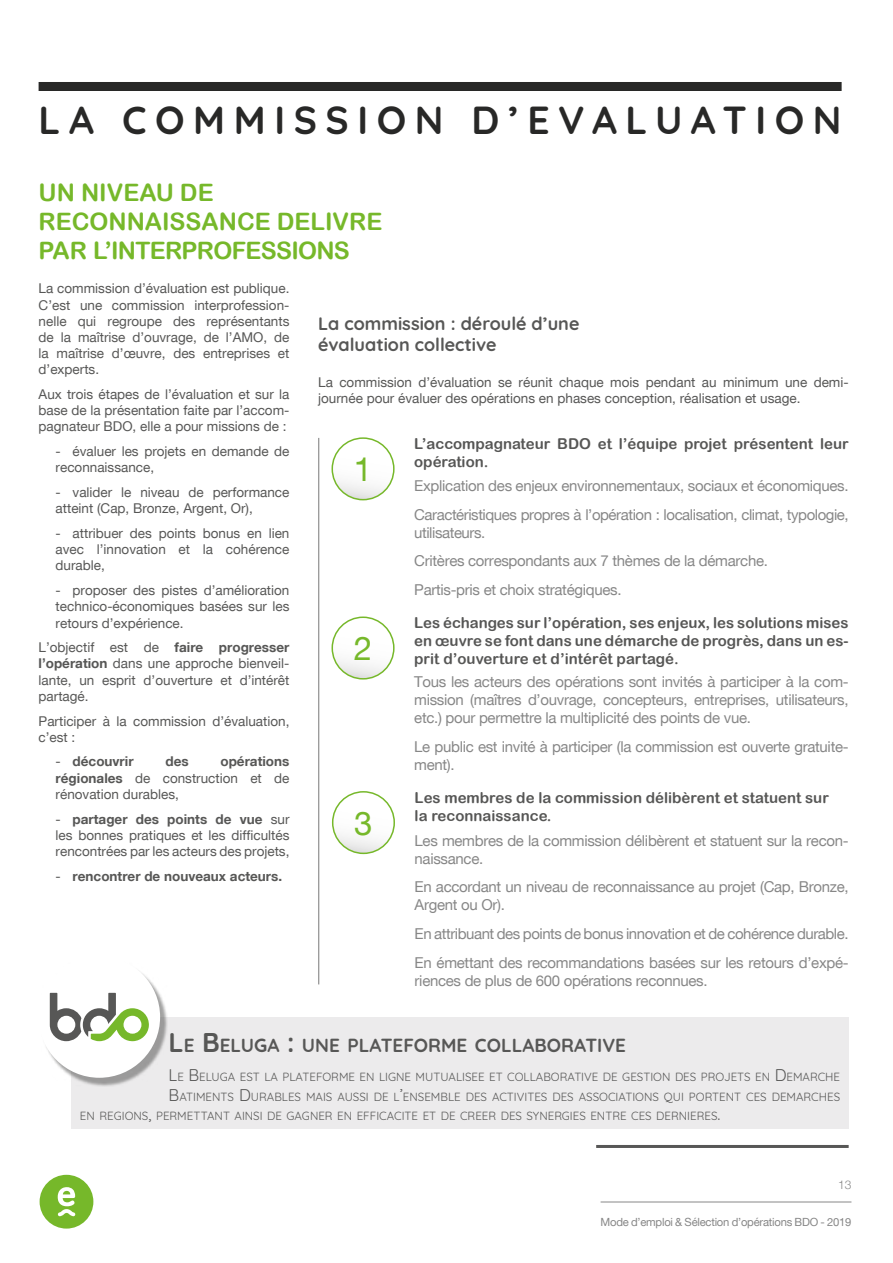
<style>
.page{position:relative;width:893px;height:1263px;background:#fff}
.page>*{position:absolute;margin:0;border:0;box-sizing:border-box;transform-origin:0 0}
.t1{font:700 39px "Quicksand";letter-spacing:.22em;color:#282827}
.t2{font:33px "Helvetica Neue";color:#76b82a}
.t3{font:24px/28.8px "Arial Rounded MT Bold";color:#76b82a}
.t4{font:700 18.9px "Quicksand";color:#575756}
.t5{font:700 18px/21.6px "Quicksand";color:#575756}
.t6{font:15px/18px "Helvetica Neue";letter-spacing:-.02em;color:#878787}
.t7{font:15px/18px "Arial Rounded MT Bold";color:#575756}
.t8{font:13.5px/16.2px "Helvetica Neue";color:#575756;text-align:justify}
.t9{font:700 13.5px "Helvetica Neue";color:#575756}
.t10{font:300 12px "Helvetica Neue";color:#878787}
.t11{font:11.55px "Quicksand";color:#575756}
.t12{font:11.25px "Helvetica Neue";letter-spacing:-.02em;color:#878787}
.s1{font-weight:700}
.s2{font-weight:400}
.s3{font-size:27px}
.s4{font-size:16.5px}
</style>
<div class="page">
<hr style="left:601px;top:1201px;width:250px;height:1px;background:#878787">
<svg style="left:40px;top:1175px;width:53px;height:53px"></svg>
<div style="left:39px;top:82px;width:803px;height:9px;background:#282827"></div>
<hr style="left:596px;top:1145px;width:253px;height:3px;background:#575756">
<div style="left:71px;top:1017px;width:778px;height:112px;background:#ecebec"></div>
<div style="left:41px;top:960px;width:126px;height:126px;background:#575756;opacity:.55"></div>
<div style="left:39px;top:956px;width:121px;height:122px;background:#fff;border-radius:50%"></div>
<svg style="left:50px;top:993px;width:99px;height:48px"></svg>
<svg style="left:332px;top:438px;width:62px;height:62px"></svg>
<div style="left:331px;top:437px;width:64px;height:63px;border:2px solid #76b82a;border-radius:50%"></div>
<svg style="left:332px;top:617px;width:62px;height:62px"></svg>
<div style="left:331px;top:616px;width:64px;height:63px;border:2px solid #76b82a;border-radius:50%"></div>
<svg style="left:333px;top:792px;width:61px;height:61px"></svg>
<div style="left:332px;top:791px;width:63px;height:63px;border:2px solid #76b82a;border-radius:50%"></div>
<hr style="left:318px;top:438px;width:1px;height:546px;background:#878787">
<h1 class="t1" style="left:39px;top:87px;width:804px">LA COMMISSION D’EVALUATION</h1>
<h3 class="t3" style="left:39px;top:178px;width:345px">UN NIVEAU DE<br>RECONNAISSANCE DELIVRE<br>PAR L’INTERPROFESSIONS</h3>
<p class="t8" style="left:39px;top:281px;width:252px">La commission d’évaluation est publique.<br>C’est une commission interprofession&shy;nelle qui regroupe des représentants de la maîtrise d’ouvrage, de l’AMO, de la maîtrise d’œuvre, des entreprises et d’experts.</p>
<p class="t8" style="left:39px;top:387px;width:252px">Aux trois étapes de l’évaluation et sur la base de la présentation faite par l’accom&shy;pagnateur BDO, elle a pour missions de :</p>
<p class="t8" style="left:56px;top:444px;width:235px">- évaluer les projets en demande de reconnaissance,</p>
<p class="t8" style="left:56px;top:485px;width:235px">- valider le niveau de performance atteint (Cap, Bronze, Argent, Or),</p>
<p class="t8" style="left:56px;top:526px;width:235px">- attribuer des points bonus en lien avec l’innovation et la cohérence durable,</p>
<p class="t8" style="left:56px;top:583px;width:235px">- proposer des pistes d’amélioration technico-économiques basées sur les retours d’expérience.</p>
<p class="t8" style="left:39px;top:640px;width:252px">L’objectif est de <span class="s1">faire progresser l’opération</span> dans une approche bienveil&shy;lante, un esprit d’ouverture et d’intérêt partagé.</p>
<p class="t8" style="left:39px;top:713px;width:252px">Participer à la commission d’évaluation, c’est :</p>
<p class="t9" style="left:56px;top:755px;width:80px"><span class="s2">-</span> découvrir</p>
<p class="t9" style="left:165px;top:755px;width:25px">des</p>
<p class="t8" style="left:56px;top:754px;width:235px;text-indent:165px"><span class="s1">opérations régionales</span> de construction et de rénovation durables,</p>
<p class="t8" style="left:56px;top:811px;width:235px">- <span class="s1">partager des points de vue</span> sur les bonnes pratiques et les difficultés rencontrées par les acteurs des projets,</p>
<p class="t9" style="left:56px;top:870px;width:228px"><span class="s2">-</span> rencontrer de nouveaux acteurs.</p>
<h3 class="t5" style="left:318px;top:311px;width:263px">La commission : déroulé d’une évaluation collective</h3>
<p class="t8" style="left:318px;top:375px;width:532px">La commission d’évaluation se réunit chaque mois pendant au minimum une demi&shy;journée pour évaluer des opérations en phases conception, réalisation et usage.</p>
<h2 class="t2" style="left:354px;top:455px;width:20px">1</h2>
<h2 class="t2" style="left:354px;top:634px;width:20px">2</h2>
<h2 class="t2" style="left:354px;top:809px;width:20px">3</h2>
<p class="t7" style="left:414px;top:434px;width:436px">L’accompagnateur BDO et l’équipe projet présentent leur opération.</p>
<p class="t6" style="left:414px;top:472px;width:436px;line-height:28.8px">Explication des enjeux environnementaux, sociaux et économiques.<br>Caractéristiques propres à l’opération : localisation, climat, typologie,</p>
<p class="t6" style="left:414px;top:519px;width:355px;line-height:28.8px">utilisateurs.<br>Critères correspondants aux 7 thèmes de la démarche.<br>Partis-pris et choix stratégiques.</p>
<p class="t7" style="left:414px;top:614px;width:436px;text-align:justify">Les échanges sur l’opération, ses enjeux, les solutions mises en œuvre se font dans une démarche de progrès, dans un es&shy;prit d’ouverture et d’intérêt partagé.</p>
<p class="t6" style="left:414px;top:673px;width:436px;text-align:justify">Tous les acteurs des opérations sont invités à participer à la com&shy;mission (maîtres d’ouvrage, concepteurs, entreprises, utilisateurs, etc.) pour permettre la multiplicité des points de vue.</p>
<p class="t6" style="left:414px;top:738px;width:436px">Le public est invité à participer (la commission est ouverte gratuite&shy;ment).</p>
<p class="t7" style="left:415px;top:788px;width:416px">Les membres de la commission délibèrent et statuent sur la reconnaissance.</p>
<p class="t6" style="left:415px;top:832px;width:435px">Les membres de la commission délibèrent et statuent sur la recon&shy;naissance.</p>
<p class="t6" style="left:415px;top:879px;width:436px">En accordant un niveau de reconnaissance au projet (Cap, Bronze,<br>Argent ou Or).</p>
<p class="t6" style="left:415px;top:920px;width:436px;line-height:28.8px">En attribuant des points de bonus innovation et de cohérence durable.<br>En émettant des recommandations basées sur les retours d’expé-</p>
<p class="t6" style="left:415px;top:972px;width:295px">riences de plus de 600 opérations reconnues.</p>
<h3 class="t4" style="left:169px;top:1030px;width:459px"><span class="s3">L</span>E <span class="s3">B</span>ELUGA <span class="s3">:</span> UNE PLATEFORME COLLABORATIVE</h3>
<p class="t11" style="left:169px;top:1068px;width:673px"><span class="s4">L</span>E <span class="s4">B</span>ELUGA EST LA PLATEFORME EN LIGNE MUTUALISEE ET COLLABORATIVE DE GESTION DES PROJETS EN <span class="s4">D</span>EMARCHE</p>
<p class="t11" style="left:169px;top:1087px;width:673px"><span class="s4">B</span>ATIMENTS <span class="s4">D</span> U RABLES MAIS AUSSI DE L<span class="s4">’</span>ENSEMBLE DES ACTIVITES DES ASSOCIATIONS QU I PORTENT CES DEMARCHES</p>
<p class="t11" style="left:80px;top:1107px;width:642px">EN REGIONS<span class="s4">,</span> PERMETTANT AINSI DE GAGNER EN EFFICACITE ET DE CREER DES SYNERGIES ENTRE CES DERNIERES<span class="s4">.</span></p>
<p class="t10" style="left:838px;top:1175px;width:15px">13</p>
<p class="t12" style="left:601px;top:1217px;width:252px">Mode d’emploi &amp; Sélection d’opérations BDO - 2019</p>
</div>
